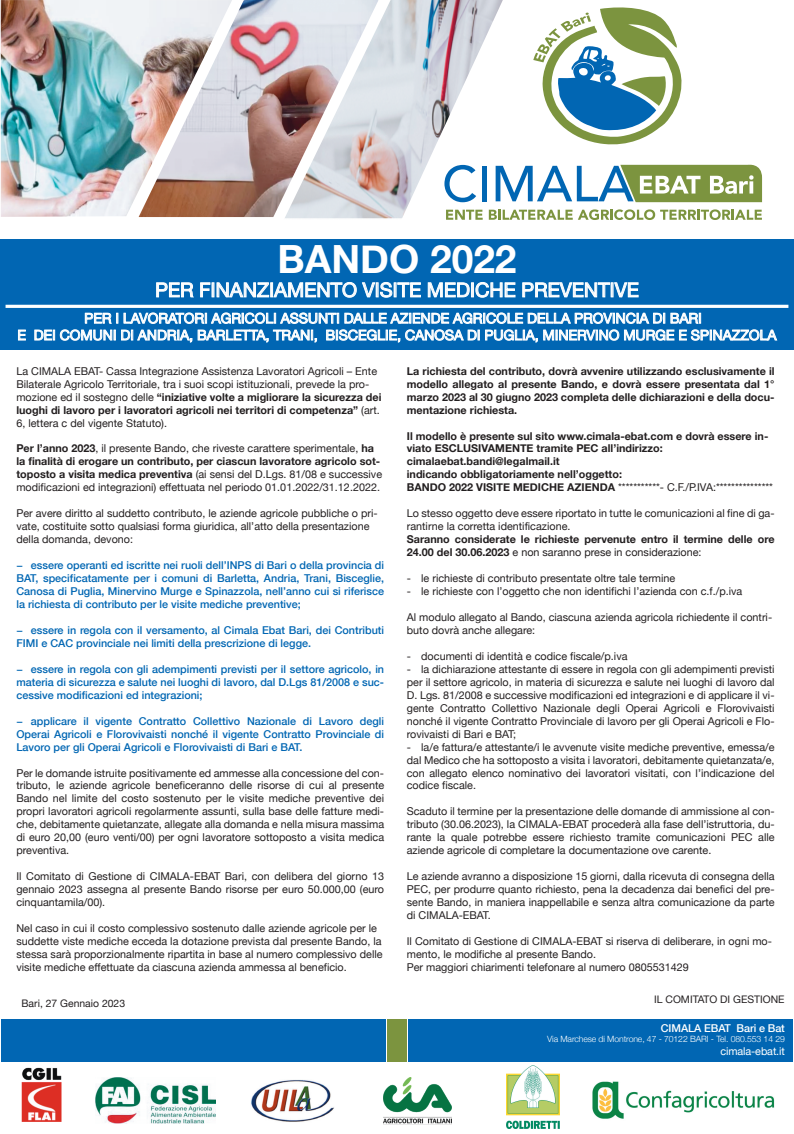
<style>
.page{position:relative;width:794px;height:1134px;background:#fff}
.page>*{position:absolute;margin:0;border:0;box-sizing:border-box;transform-origin:0 0}
.t1{font:700 38.88px "Helvetica Neue";color:#fff}
.t2{font:19.8px "Helvetica Neue";color:#fff}
.t3{font:14px/16.8px "Helvetica Neue";color:#fff;text-align:center}
.t4{font:10.8px/13px "Helvetica Neue";color:#231f20}
.t5{font:500 10.8px/13px "Helvetica Neue";color:#0166b3;text-align:justify}
.t6{font:700 10.8px/13px "Helvetica Neue";color:#231f20}
.t7{font:500 10.8px "Helvetica Neue";letter-spacing:-.01em;color:#fff}
.t8{font:10.8px "Helvetica Neue";letter-spacing:-.01em;color:#fff}
.t9{font:10.4px "Helvetica Neue";color:#231f20}
.t10{font:300 8.64px "Helvetica Neue";letter-spacing:-.01em;color:#fff}
.s1{font-weight:700}
.s2{font-weight:400}
</style>
<div class="page">
<div style="left:0;top:239px;width:793px;height:111px;background:#0166b3"></div>
<hr style="left:6px;top:305px;width:782px;height:3px;background:#fff">
<svg style="left:503px;top:164px;width:259px;height:38px"></svg>
<svg style="left:503px;top:209px;width:259px;height:11px"></svg>
<svg style="left:533px;top:7px;width:149px;height:138px"></svg>
<img style="left:22px;top:1067px;width:40px;height:55px">
<img style="left:95px;top:1077px;width:120px;height:46px">
<img style="left:251px;top:1080px;width:83px;height:42px">
<img style="left:593px;top:1081px;width:181px;height:38px">
<img style="left:507px;top:1066px;width:52px;height:62px">
<div style="left:1px;top:1019px;width:384px;height:42px;background:#0166b3"></div>
<div style="left:408px;top:1019px;width:384px;height:42px;background:#0166b3"></div>
<div style="left:387px;top:1019px;width:20px;height:42px;background:#7c943f"></div>
<svg style="left:18px;top:330px;width:8px;height:10px"></svg>
<svg style="left:35px;top:313px;width:742px;height:29px"></svg>
<svg style="left:156px;top:282px;width:38px;height:15px"></svg>
<svg style="left:200px;top:282px;width:156px;height:15px"></svg>
<svg style="left:362px;top:282px;width:59px;height:15px"></svg>
<svg style="left:428px;top:282px;width:87px;height:15px"></svg>
<svg style="left:522px;top:282px;width:116px;height:15px"></svg>
<img style="left:1px;top:0;width:138px;height:217px">
<img style="left:139px;top:0;width:145px;height:217px">
<img style="left:284px;top:0;width:219px;height:220px">
<img style="left:384px;top:1077px;width:68px;height:48px">
<h1 class="t1" style="left:277px;top:236px;width:241px">BANDO 2022</h1>
<h2 class="t2" style="left:155px;top:278px;width:485px">PER FINANZIAMENTO VISITE MEDICHE PREVENTIVE</h2>
<p class="t3" style="left:17px;top:310px;width:760px">PER I LAVORATORI AGRICOLI ASSUNTI DALLE AZIENDE AGRICOLE DELLA PROVINCIA DI BARI<br>E DEI COMUNI DI ANDRIA, BARLETTA, TRANI, BISCEGLIE, CANOSA DI PUGLIA, MINERVINO MURGE E SPINAZZOLA</p>
<p class="t4" style="left:16px;top:364px;width:366px">La CIMALA EBAT- Cassa Integrazione Assistenza Lavoratori Agricoli – Ente Bilaterale Agricolo Territoriale, tra i suoi scopi istituzionali, prevede la pro&shy;mozione ed il sostegno delle <span class="s1">“iniziative volte a migliorare la sicurezza dei luoghi di lavoro per i lavoratori agricoli nei territori di competenza”</span> (art.<br>6, lettera c del vigente Statuto).</p>
<p class="t4" style="left:16px;top:442px;width:367px"><span class="s1">Per l’anno 2023</span>, il presente Bando, che riveste carattere sperimentale, <span class="s1">ha la finalità di erogare un contributo, per ciascun lavoratore agricolo sot&shy;toposto a visita medica preventiva</span> (ai sensi del D.Lgs. 81/08 e successive modificazioni ed integrazioni) effettuata nel periodo 01.01.2022/31.12.2022.</p>
<p class="t4" style="left:16px;top:507px;width:363px">Per avere diritto al suddetto contributo, le aziende agricole pubbliche o pri&shy;vate, costituite sotto qualsiasi forma giuridica, all’atto della presentazione della domanda, devono:</p>
<p class="t5" style="left:16px;top:559px;width:369px">− essere operanti ed iscritte nei ruoli dell’INPS di Bari o della provincia di BAT, specificatamente per i comuni di Barletta, Andria, Trani, Bisceglie, Canosa di Puglia, Minervino Murge e Spinazzola, nell’anno cui si riferisce la richiesta di contributo per le visite mediche preventive;</p>
<p class="t5" style="left:16px;top:623px;width:369px">− essere in regola con il versamento, al Cimala Ebat Bari, dei Contributi<br>FIMI e CAC provinciale nei limiti della prescrizione di legge.</p>
<p class="t5" style="left:16px;top:662px;width:369px">− essere in regola con gli adempimenti previsti per il settore agricolo, in materia di sicurezza e salute nei luoghi di lavoro, dal D.Lgs 81/2008 e suc&shy;cessive modificazioni ed integrazioni;</p>
<p class="t5" style="left:16px;top:714px;width:369px">− applicare il vigente Contratto Collettivo Nazionale di Lavoro degli Operai Agricoli e Florovivaisti nonché il vigente Contratto Provinciale di Lavoro per gli Operai Agricoli e Florovivaisti di Bari e BAT.</p>
<p class="t4" style="left:16px;top:766px;width:369px;text-align:justify">Per le domande istruite positivamente ed ammesse alla concessione del con&shy;tributo, le aziende agricole beneficeranno delle risorse di cui al presente Bando nel limite del costo sostenuto per le visite mediche preventive dei propri lavoratori agricoli regolarmente assunti, sulla base delle fatture medi&shy;che, debitamente quietanzate, allegate alla domanda e nella misura massima di euro 20,00 (euro venti/00) per ogni lavoratore sottoposto a visita medica preventiva.</p>
<p class="t4" style="left:16px;top:870px;width:369px;text-align:justify">Il Comitato di Gestione di CIMALA-EBAT Bari, con delibera del giorno 13 gennaio 2023 assegna al presente Bando risorse per euro 50.000,00 (euro cinquantamila/00).</p>
<p class="t4" style="left:16px;top:921px;width:368px">Nel caso in cui il costo complessivo sostenuto dalle aziende agricole per le suddette viste mediche ecceda la dotazione prevista dal presente Bando, la stessa sarà proporzionalmente ripartita in base al numero complessivo delle visite mediche effettuate da ciascuna azienda ammessa al beneficio.</p>
<p class="t9" style="left:22px;top:997px;width:105px">Bari, 27 Gennaio 2023</p>
<p class="t6" style="left:407px;top:364px;width:369px;text-align:justify">La richiesta del contributo, dovrà avvenire utilizzando esclusivamente il modello allegato al presente Bando, e dovrà essere presentata dal 1° marzo 2023 al 30 giugno 2023 completa delle dichiarazioni e della docu&shy;mentazione richiesta.</p>
<p class="t6" style="left:407px;top:429px;width:368px">Il modello è presente sul sito www.cimala-ebat.com e dovrà essere in&shy;viato ESCLUSIVAMENTE tramite PEC all’indirizzo: cimalaebat.bandi@legalmail.it<br>indicando obbligatoriamente nell’oggetto:<br>BANDO 2022 VISITE MEDICHE AZIENDA <span class="s2">***********- C.F./P.IVA:***************</span></p>
<p class="t4" style="left:407px;top:507px;width:369px">Lo stesso oggetto deve essere riportato in tutte le comunicazioni al fine di ga&shy;rantirne la corretta identificazione.</p>
<p class="t6" style="left:407px;top:533px;width:369px">Saranno considerate le richieste pervenute entro il termine delle ore<br>24.00 del 30.06.2023 <span class="s2">e non saranno prese in considerazione:</span></p>
<p class="t4" style="left:407px;top:572px;width:270px">- le richieste di contributo presentate oltre tale termine</p>
<p class="t4" style="left:407px;top:585px;width:337px">- le richieste con l’oggetto che non identifichi l’azienda con c.f./p.iva</p>
<p class="t4" style="left:407px;top:610px;width:367px">Al modulo allegato al Bando, ciascuna azienda agricola richiedente il contri&shy;buto dovrà anche allegare:</p>
<p class="t4" style="left:407px;top:649px;width:222px">- documenti di identità e codice fiscale/p.iva</p>
<p class="t4" style="left:407px;top:662px;width:369px;text-align:justify">- la dichiarazione attestante di essere in regola con gli adempimenti previsti per il settore agricolo, in materia di sicurezza e salute nei luoghi di lavoro dal D. Lgs. 81/2008 e successive modificazioni ed integrazioni e di applicare il vi&shy;gente Contratto Collettivo Nazionale degli Operai Agricoli e Florovivaisti nonché il vigente Contratto Provinciale di lavoro per gli Operai Agricoli e Flo&shy;rovivaisti di Bari e BAT;</p>
<p class="t4" style="left:407px;top:740px;width:369px;text-align:justify">- la/e fattura/e attestante/i le avvenute visite mediche preventive, emessa/e dal Medico che ha sottoposto a visita i lavoratori, debitamente quietanzata/e, con allegato elenco nominativo dei lavoratori visitati, con l’indicazione del codice fiscale.</p>
<p class="t4" style="left:407px;top:805px;width:369px;text-align:justify">Scaduto il termine per la presentazione delle domande di ammissione al con&shy;tributo (30.06.2023), la CIMALA-EBAT procederà alla fase dell’istruttoria, du&shy;rante la quale potrebbe essere richiesto tramite comunicazioni PEC alle aziende agricole di completare la documentazione ove carente.</p>
<p class="t4" style="left:407px;top:870px;width:369px;text-align:justify">Le aziende avranno a disposizione 15 giorni, dalla ricevuta di consegna della PEC, per produrre quanto richiesto, pena la decadenza dai benefici del pre&shy;sente Bando, in maniera inappellabile e senza altra comunicazione da parte di CIMALA-EBAT.</p>
<p class="t4" style="left:407px;top:934px;width:367px">Il Comitato di Gestione di CIMALA-EBAT si riserva di deliberare, in ogni mo&shy;mento, le modifiche al presente Bando.<br>Per maggiori chiarimenti telefonare al numero 0805531429</p>
<p class="t9" style="left:654px;top:993px;width:132px">IL COMITATO DI GESTIONE</p>
<p class="t7" style="left:661px;top:1021px;width:125px">CIMALA EBAT Bari e Bat</p>
<p class="t10" style="left:547px;top:1034px;width:239px">Via Marchese di Montrone, 47 - 70122 BARI - Tel. 080.553 14 29</p>
<p class="t8" style="left:720px;top:1045px;width:66px">cimala-ebat.it</p>
</div>
